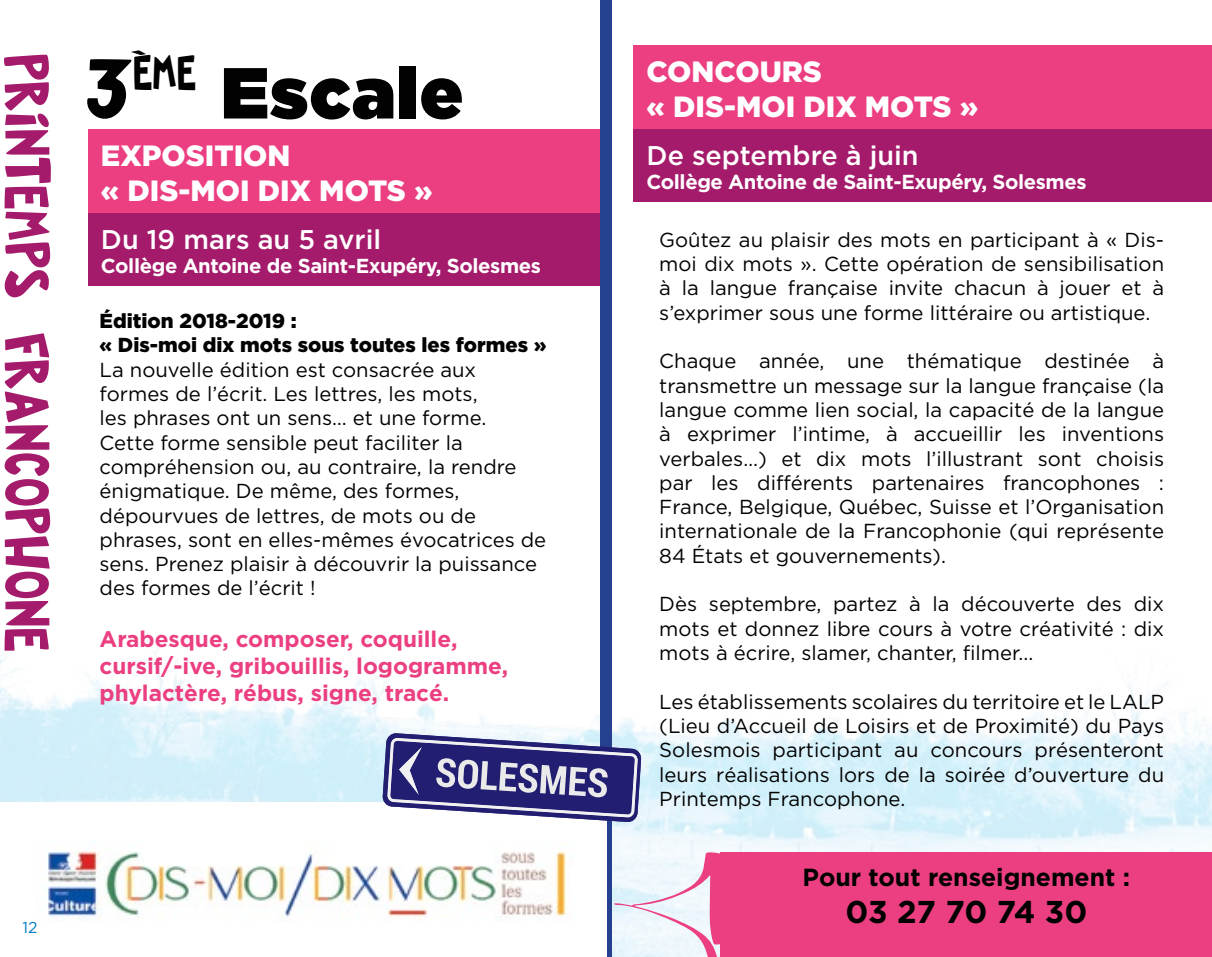
<style>
.page{position:relative;width:1212px;height:957px;background:#fff}
.page>*{position:absolute;margin:0;border:0;box-sizing:border-box;transform-origin:0 0}
.t1{font:900 72px "Gotham";letter-spacing:.02em;color:#030202}
.t2{font:63px "FOP Title Style Font";letter-spacing:.02em;color:#a51b6b}
.t3{font:700 31.5px "Gotham";letter-spacing:-.01em;color:#000}
.t4{font:900 29.25px/35.1px "Gotham";color:#fff}
.t5{font:500 27px "Gotham";color:#fff}
.t6{font:700 24.75px "Gotham";color:#000}
.t7{font:700 22.5px/27px "Gotham";color:#eb3f81}
.t8{font:20.25px/24.3px "Gotham";color:#030202;text-align:justify}
.t9{font:700 20.25px "Gotham";letter-spacing:-.02em;color:#fff}
.t10{font:900 20.25px/24.3px "Gotham";color:#030202}
.t11{font:15.75px "Gotham";color:#007dc5}
.s1{font-family:"FOP Title Style Font";font-weight:400;font-size:85.5px}
</style>
<div class="page">
<img style="left:0;top:481px;width:1212px;height:476px">
<div style="left:88px;top:129px;width:523px;height:85px;background:#eb3f81"></div>
<div style="left:634px;top:45px;width:578px;height:85px;background:#eb3f81"></div>
<div style="left:721px;top:852px;width:491px;height:105px;background:#eb3f81"></div>
<div style="left:88px;top:213px;width:518px;height:73px;background:#a51b6b"></div>
<div style="left:634px;top:129px;width:578px;height:73px;background:#a51b6b"></div>
<div style="left:600px;top:0;width:11px;height:957px;background:#25408f"></div>
<div style="left:0;top:802px;width:606px;height:155px;background:#fff"></div>
<img style="left:47px;top:851px;width:520px;height:70px">
<svg style="left:382px;top:733px;width:259px;height:89px"></svg>
<svg style="left:614px;top:852px;width:107px;height:105px"></svg>
<h2 class="t2" style="left:57px;top:54px;width:599px;rotate:90deg">Printemps Francophone</h2>
<h1 class="t1" style="left:87px;top:51px;width:378px"><span class="s1">3</span><sup>ème</sup> escale</h1>
<h3 class="t4" style="left:101px;top:137px;width:191px">Exposition « DIS-MOI DIX</h3>
<h3 class="t4" style="left:319px;top:173px;width:47px">MOTS</h3>
<h3 class="t4" style="left:414px;top:173px;width:20px">»</h3>
<h3 class="t5" style="left:101px;top:224px;width:282px">Du 19 mars au 5 avril</h3>
<p class="t9" style="left:101px;top:254px;width:442px">Collège Antoine de Saint-Exupéry, Solesmes</p>
<p class="t10" style="left:100px;top:308px;width:448px">Édition 2018-2019 :<br>« Dis-moi dix mots sous toutes les formes »</p>
<p class="t8" style="left:100px;top:357px;width:448px;text-align:left">La nouvelle édition est consacrée aux formes de l’écrit. Les lettres, les mots,<br>les phrases ont un sens… et une forme.<br>Cette forme sensible peut faciliter la compréhension ou, au contraire, la rendre énigmatique. De même, des formes, dépourvues de lettres, de mots ou de phrases, sont en elles-mêmes évocatrices de sens. Prenez plaisir à découvrir la puissance des formes de l’écrit !</p>
<p class="t7" style="left:100px;top:625px;width:410px">Arabesque, composer, coquille, cursif/-ive, gribouillis, logogramme, phylactère, rébus, signe, tracé.</p>
<p class="t11" style="left:23px;top:919px;width:17px">12</p>
<h3 class="t4" style="left:646px;top:53px;width:175px">Concours « DIS-MOI DIX</h3>
<h3 class="t4" style="left:865px;top:88px;width:47px">MOTS</h3>
<h3 class="t4" style="left:960px;top:88px;width:20px">»</h3>
<h3 class="t5" style="left:646px;top:140px;width:274px">De septembre à juin</h3>
<p class="t9" style="left:646px;top:170px;width:442px">Collège Antoine de Saint-Exupéry, Solesmes</p>
<p class="t8" style="left:659px;top:227px;width:506px">Goûtez au plaisir des mots en participant à « Dis&shy;moi dix mots ». Cette opération de sensibilisation à la langue française invite chacun à jouer et à s’exprimer sous une forme littéraire ou artistique.</p>
<p class="t8" style="left:659px;top:349px;width:506px">Chaque année, une thématique destinée à transmettre un message sur la langue française (la langue comme lien social, la capacité de la langue à exprimer l’intime, à accueillir les inventions verbales…) et dix mots l’illustrant sont choisis par les différents partenaires francophones :<br>France, Belgique, Québec, Suisse et l’Organisation internationale de la Francophonie (qui représente 84 États et gouvernements).</p>
<p class="t8" style="left:659px;top:592px;width:506px">Dès septembre, partez à la découverte des dix mots et donnez libre cours à votre créativité : dix mots à écrire, slamer, chanter, filmer...</p>
<p class="t8" style="left:659px;top:689px;width:506px">Les établissements scolaires du territoire et le LALP (Lieu d’Accueil de Loisirs et de Proximité) du Pays Solesmois participant au concours présenteront leurs réalisations lors de la soirée d’ouverture du Printemps Francophone.</p>
<p class="t6" style="left:802px;top:862px;width:329px">Pour tout renseignement :</p>
<h3 class="t3" style="left:845px;top:894px;width:243px">03 27 70 74 30</h3>
</div>
